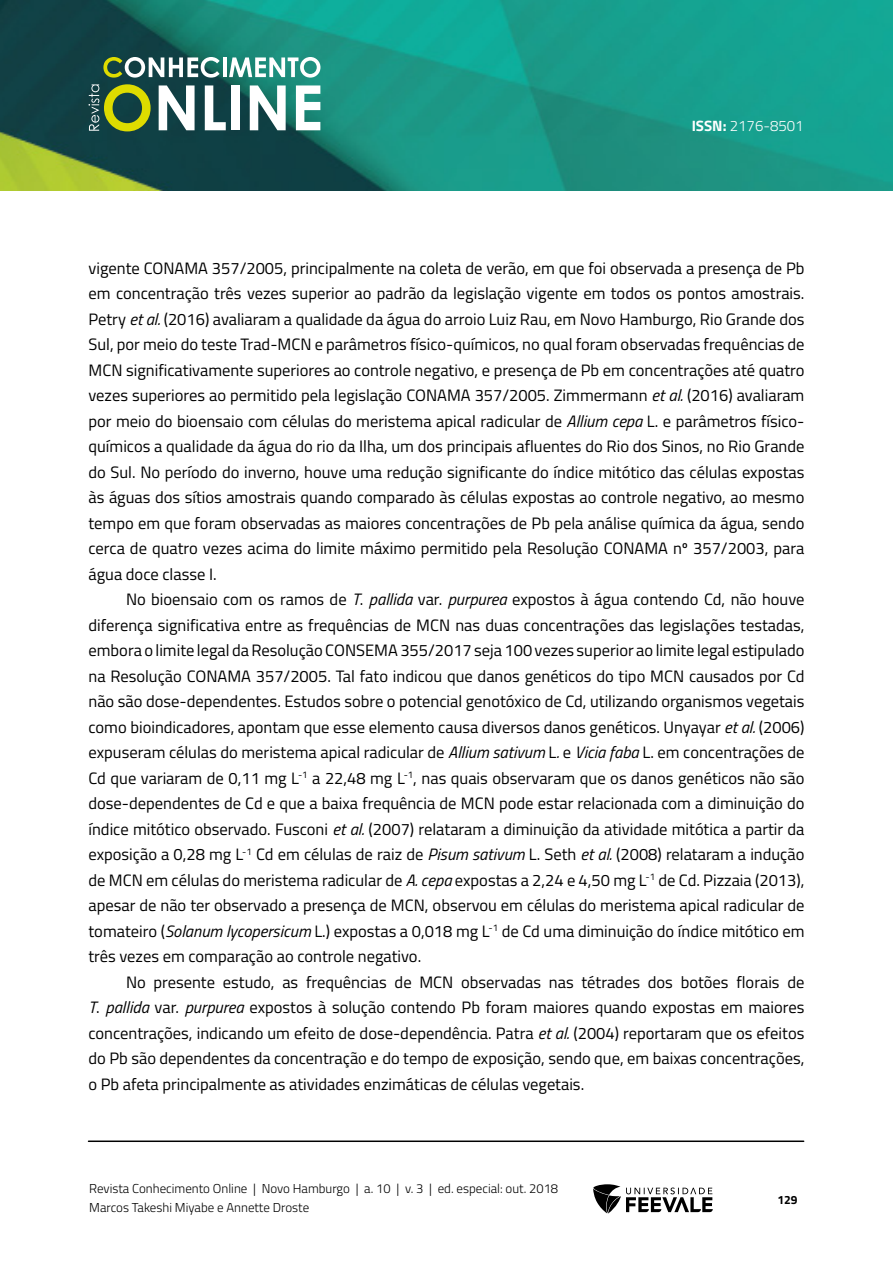
<style>
.page{position:relative;width:893px;height:1263px;background:#fff}
.page>*{position:absolute;margin:0;border:0;box-sizing:border-box;transform-origin:0 0}
.t1{font:16.5px/25.5px "Titillium Web";color:#000;text-align:justify}
.t2{font:300 15px "Titillium Web";color:#fff}
.t3{font:300 12.9px/19.5px "Titillium Web";color:#000}
.t4{font:700 12px "Titillium Web";color:#000}
.s1{font-weight:700}
.s2{font-style:italic}
</style>
<div class="page">
<img style="left:0;top:0;width:893px;height:190px">
<svg style="left:593px;top:1184px;width:120px;height:29px"></svg>
<svg style="left:103px;top:57px;width:117px;height:21px"></svg>
<hr style="left:223px;top:57px;width:3px;height:20px;background:#fff">
<svg style="left:229px;top:57px;width:91px;height:21px"></svg>
<svg style="left:88px;top:84px;width:63px;height:47px;background:#607d34"></svg>
<svg style="left:159px;top:85px;width:36px;height:45px"></svg>
<svg style="left:205px;top:85px;width:21px;height:45px"></svg>
<div style="left:232px;top:85px;width:8px;height:45px;background:#fff"></div>
<svg style="left:250px;top:85px;width:36px;height:45px"></svg>
<svg style="left:296px;top:85px;width:24px;height:45px"></svg>
<hr style="left:88px;top:1140px;width:716px;height:2px;background:#000">
<p class="t2" style="left:692px;top:115px;width:114px"><span class="s1">ISSN:</span> 2176-8501</p>
<p class="t1" style="left:88px;top:254px;width:718px">vigente CONAMA 357/2005, principalmente na coleta de verão, em que foi observada a presença de Pb em concentração três vezes superior ao padrão da legislação vigente em todos os pontos amostrais.<br>Petry <span class="s2">et al.</span> (2016) avaliaram a qualidade da água do arroio Luiz Rau, em Novo Hamburgo, Rio Grande dos Sul, por meio do teste Trad-MCN e parâmetros físico-químicos, no qual foram observadas frequências de MCN significativamente superiores ao controle negativo, e presença de Pb em concentrações até quatro vezes superiores ao permitido pela legislação CONAMA 357/2005. Zimmermann <span class="s2">et al.</span> (2016) avaliaram por meio do bioensaio com células do meristema apical radicular de <span class="s2">Allium cepa</span> L. e parâmetros físico&shy;químicos a qualidade da água do rio da Ilha, um dos principais afluentes do Rio dos Sinos, no Rio Grande do Sul. No período do inverno, houve uma redução significante do índice mitótico das células expostas às águas dos sítios amostrais quando comparado às células expostas ao controle negativo, ao mesmo tempo em que foram observadas as maiores concentrações de Pb pela análise química da água, sendo cerca de quatro vezes acima do limite máximo permitido pela Resolução CONAMA nº 357/2003, para água doce classe I.</p>
<p class="t1" style="left:88px;top:586px;width:718px;text-indent:38px">No bioensaio com os ramos de <span class="s2">T</span>. <span class="s2">pallida</span> var. <span class="s2">purpurea</span> expostos à água contendo Cd, não houve diferença significativa entre as frequências de MCN nas duas concentrações das legislações testadas, embora o limite legal da Resolução CONSEMA 355/2017 seja 100 vezes superior ao limite legal estipulado na Resolução CONAMA 357/2005. Tal fato indicou que danos genéticos do tipo MCN causados por Cd não são dose-dependentes. Estudos sobre o potencial genotóxico de Cd, utilizando organismos vegetais como bioindicadores, apontam que esse elemento causa diversos danos genéticos. Unyayar <span class="s2">et al.</span> (2006) expuseram células do meristema apical radicular de <span class="s2">Allium sativum</span> L<span class="s2">.</span> e <span class="s2">Vicia faba</span> L. em concentrações de Cd que variaram de 0,11 mg L<sup>-1</sup> a 22,48 mg L<sup>-1</sup>, nas quais observaram que os danos genéticos não são dose-dependentes de Cd e que a baixa frequência de MCN pode estar relacionada com a diminuição do índice mitótico observado. Fusconi <span class="s2">et al.</span> (2007) relataram a diminuição da atividade mitótica a partir da exposição a 0,28 mg L<sup>-1</sup> Cd em células de raiz de <span class="s2">Pisum sativum</span> L. Seth <span class="s2">et al.</span> (2008) relataram a indução de MCN em células do meristema radicular de <span class="s2">A. cepa</span> expostas a 2,24 e 4,50 mg L<sup>-1</sup> de Cd. Pizzaia (2013), apesar de não ter observado a presença de MCN, observou em células do meristema apical radicular de tomateiro (<span class="s2">Solanum lycopersicum</span> L.) expostas a 0,018 mg L<sup>-1</sup> de Cd uma diminuição do índice mitótico em três vezes em comparação ao controle negativo.</p>
<p class="t1" style="left:88px;top:968px;width:717px;text-indent:38px">No presente estudo, as frequências de MCN observadas nas tétrades dos botões florais de <span class="s2">T</span>. <span class="s2">pallida</span> var. <span class="s2">purpurea</span> expostos à solução contendo Pb foram maiores quando expostas em maiores concentrações, indicando um efeito de dose-dependência. Patra <span class="s2">et al.</span> (2004) reportaram que os efeitos do Pb são dependentes da concentração e do tempo de exposição, sendo que, em baixas concentrações, o Pb afeta principalmente as atividades enzimáticas de células vegetais.</p>
<p class="t3" style="left:89px;top:1178px;width:470px">Revista Conhecimento Online | Novo Hamburgo | a. 10 | v. 3 | ed. especial: out. 2018<br>Marcos Takeshi Miyabe e Annette Droste</p>
<p class="t4" style="left:777px;top:1190px;width:22px">129</p>
</div>
